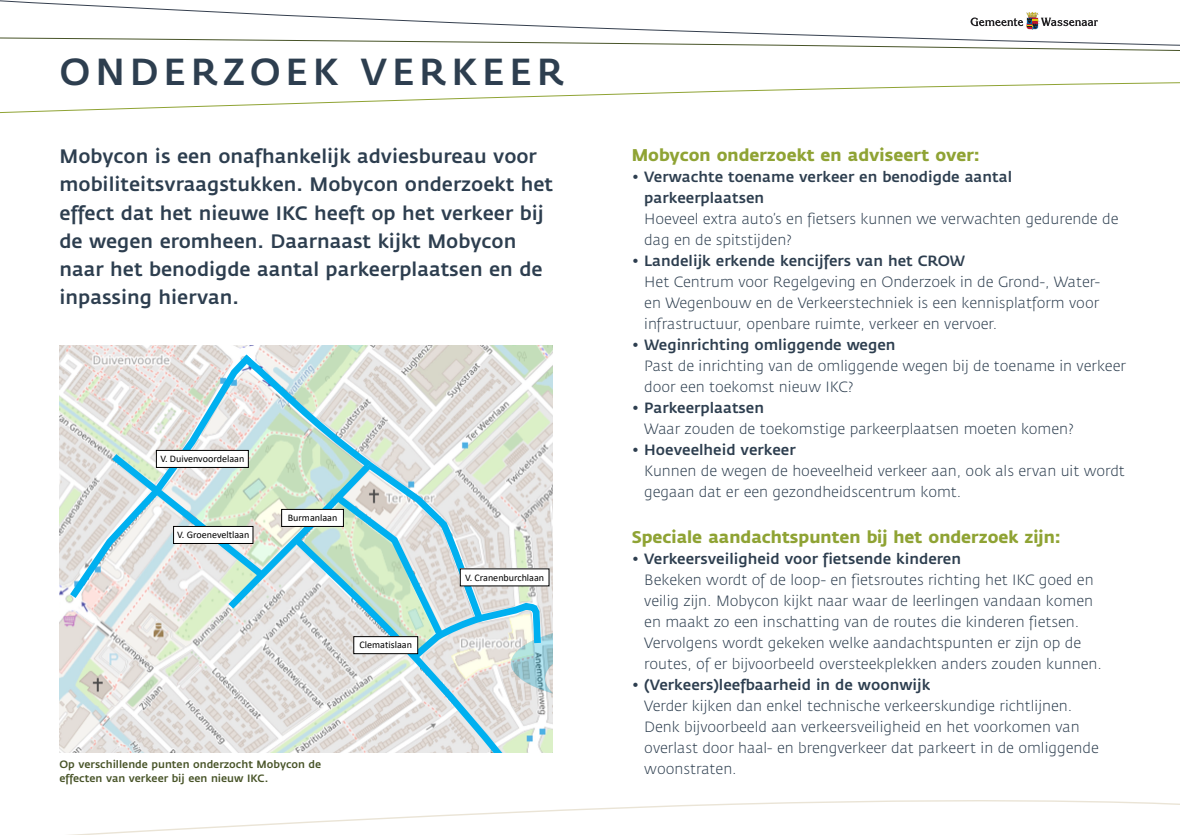
<style>
.page{position:relative;width:1180px;height:835px;background:#fff}
.page>*{position:absolute;margin:0;border:0;box-sizing:border-box;transform-origin:0 0}
.t1{font:500 37.24px "Fedra Sans";letter-spacing:.13em;color:#2d3e4f}
.t2{font:500 19.25px/28px "Fedra Sans";color:#2d3e4f}
.t3{font:700 16.8px "Fedra Sans";color:#8fa334}
.t4{font:300 14.7px/21px "Fedra Sans";color:#2d3e4f}
.t5{font:500 14.7px/21px "Fedra Sans";color:#2d3e4f}
.t6{font:500 10.5px/13.3px "Fedra Sans";color:#475327}
.t7{font:10.08px "Calibri";color:#000}
</style>
<div class="page">
<svg style="left:86px;top:800px;width:1094px;height:34px"></svg>
<svg style="left:0;top:0;width:1098px;height:37px"></svg>
<svg style="left:0;top:37px;width:1180px;height:14px"></svg>
<svg style="left:970px;top:12px;width:127px;height:18px"></svg>
<svg style="left:0;top:82px;width:1180px;height:31px"></svg>
<img style="left:60px;top:345px;width:492px;height:407px">
<svg style="left:287px;top:667px;width:226px;height:85px;background:#d9dfde"></svg>
<svg style="left:63px;top:347px;width:481px;height:320px;background:#d0dfdb"></svg>
<div style="left:282px;top:509px;width:61px;height:17px;background:#fff"></div>
<div style="left:281px;top:509px;width:63px;height:17px;border:1px solid #000"></div>
<div style="left:460px;top:568px;width:89px;height:17px;background:#fff"></div>
<div style="left:354px;top:636px;width:64px;height:17px;background:#fff"></div>
<div style="left:353px;top:636px;width:65px;height:18px;border:1px solid #000"></div>
<div style="left:174px;top:526px;width:79px;height:17px;background:#fff"></div>
<div style="left:173px;top:526px;width:80px;height:18px;border:1px solid #000"></div>
<div style="left:156px;top:450px;width:92px;height:17px;background:#fff"></div>
<div style="left:156px;top:450px;width:93px;height:18px;border:1px solid #000"></div>
<h1 class="t1" style="left:60px;top:50px;width:506px">ONDERZOEK VERKEER</h1>
<p class="t2" style="left:60px;top:143px;width:495px">Mobycon is een onafhankelijk adviesbureau voor mobiliteitsvraagstukken. Mobycon onderzoekt het effect dat het nieuwe IKC heeft op het verkeer bij de wegen eromheen. Daarnaast kijkt Mobycon naar het benodigde aantal parkeerplaatsen en de inpassing hiervan.</p>
<p class="t3" style="left:631px;top:144px;width:350px">Mobycon onderzoekt en adviseert over:</p>
<p class="t5" style="left:644px;top:166px;width:369px;text-indent:-13px">• Verwachte toename verkeer en benodigde aantal parkeerplaatsen</p>
<p class="t4" style="left:644px;top:208px;width:476px">Hoeveel extra auto’s en fietsers kunnen we verwachten gedurende de dag en de spitstijden?</p>
<p class="t5" style="left:631px;top:250px;width:335px">• Landelijk erkende kencijfers van het CROW</p>
<p class="t4" style="left:644px;top:271px;width:457px;text-align:justify">Het Centrum voor Regelgeving en Onderzoek in de Grond-, Water&shy;en Wegenbouw en de Verkeerstechniek is een kennisplatform voor infrastructuur, openbare ruimte, verkeer en vervoer.</p>
<p class="t5" style="left:631px;top:334px;width:265px">• Weginrichting omliggende wegen</p>
<p class="t4" style="left:644px;top:355px;width:483px">Past de inrichting van de omliggende wegen bij de toename in verkeer door een toekomst nieuw IKC?</p>
<p class="t5" style="left:631px;top:397px;width:134px">• Parkeerplaatsen</p>
<p class="t4" style="left:644px;top:418px;width:431px">Waar zouden de toekomstige parkeerplaatsen moeten komen?</p>
<p class="t5" style="left:631px;top:439px;width:165px">• Hoeveelheid verkeer</p>
<p class="t4" style="left:644px;top:460px;width:482px">Kunnen de wegen de hoeveelheid verkeer aan, ook als ervan uit wordt gegaan dat er een gezondheidscentrum komt.</p>
<p class="t3" style="left:631px;top:527px;width:431px">Speciale aandachtspunten bij het onderzoek zijn:</p>
<p class="t5" style="left:631px;top:548px;width:331px">• Verkeersveiligheid voor fietsende kinderen</p>
<p class="t4" style="left:644px;top:569px;width:459px">Bekeken wordt of de loop- en fietsroutes richting het IKC goed en veilig zijn. Mobycon kijkt naar waar de leerlingen vandaan komen en maakt zo een inschatting van de routes die kinderen fietsen.<br>Vervolgens wordt gekeken welke aandachtspunten er zijn op de routes, of er bijvoorbeeld oversteekplekken anders zouden kunnen.</p>
<p class="t5" style="left:631px;top:674px;width:300px">• (Verkeers)leefbaarheid in de woonwijk</p>
<p class="t4" style="left:644px;top:695px;width:456px">Verder kijken dan enkel technische verkeerskundige richtlijnen.<br>Denk bijvoorbeeld aan verkeersveiligheid en het voorkomen van overlast door haal- en brengverkeer dat parkeert in de omliggende woonstraten.</p>
<p class="t7" style="left:160px;top:451px;width:85px">V. Duivenvoordelaan</p>
<p class="t7" style="left:288px;top:510px;width:51px">Burmanlaan</p>
<p class="t7" style="left:177px;top:527px;width:74px">V. Groeneveltlaan</p>
<p class="t7" style="left:465px;top:570px;width:81px">V. Cranenburchlaan</p>
<p class="t7" style="left:359px;top:637px;width:54px">Clematislaan</p>
<p class="t6" style="left:60px;top:758px;width:263px">Op verschillende punten onderzocht Mobycon de effecten van verkeer bij een nieuw IKC.</p>
</div>
